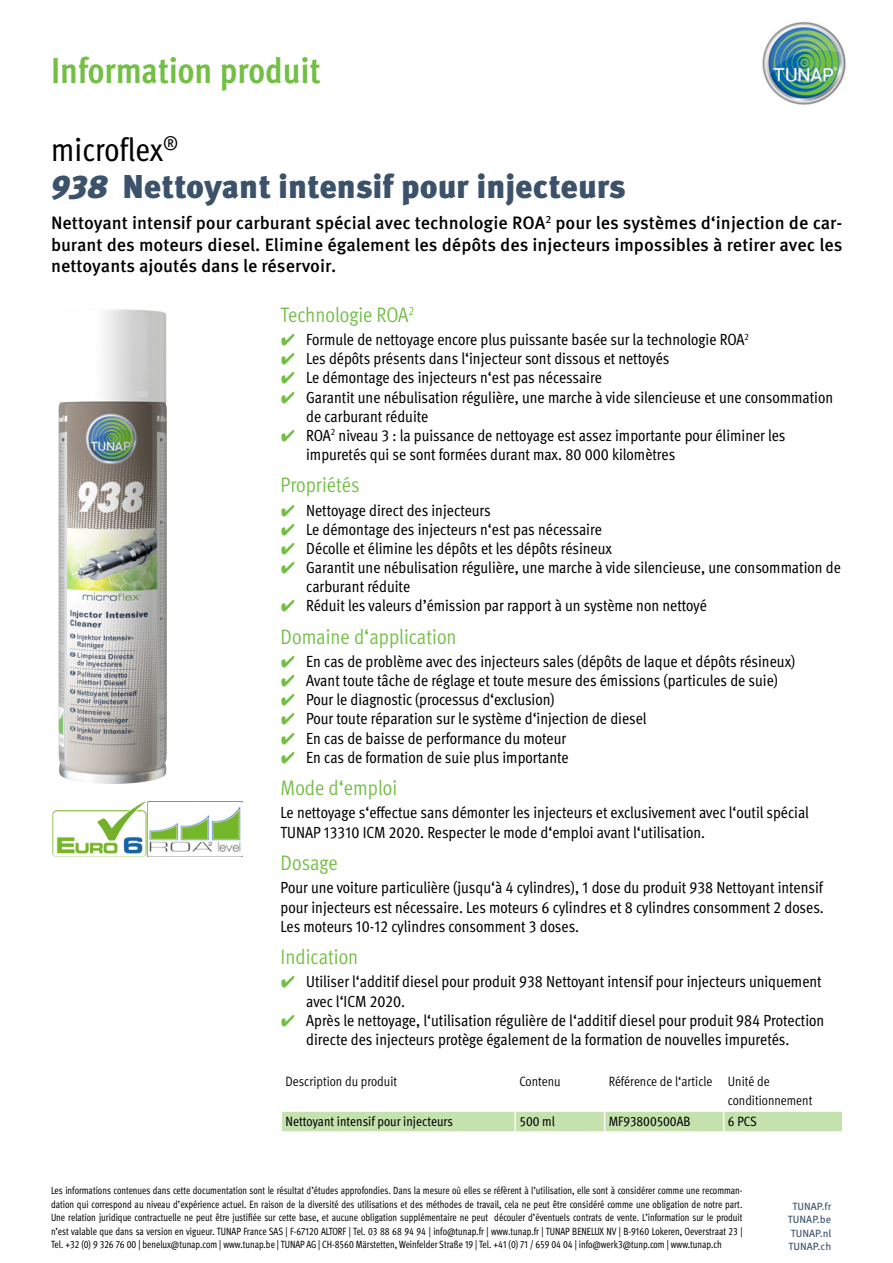
<style>
.page{position:relative;width:893px;height:1263px;background:#fff}
.page>*{position:absolute;margin:0;border:0;box-sizing:border-box;transform-origin:0 0}
.t1{font:700 condensed 36px "Meta Pro";color:#72bf44}
.t2{font:900 33px "Meta Pro";color:#3b526a}
.t3{font:condensed 33px "Meta Pro";color:#000}
.t4{font:condensed 21px "Meta Pro";color:#72bf44}
.t5{font:500 18px/21.6px "Meta Pro";color:#000;text-align:justify}
.t6{font:condensed 16.2px/19px "Meta Pro";color:#000}
.t7{font:condensed 13.5px/19.2px "Meta Pro";color:#000}
.t8{font:condensed 13.5px "Meta Pro";color:#000}
.t9{font:condensed 10.5px/13.5px "Meta Pro";color:#000;text-align:justify;scale:.92 1}
.t10{font:10.5px/13.5px "Meta Pro";color:#3b526a;text-align:center}
.s1{font-style:italic}
.s2{font-family:"Wuerth Global";font-stretch:normal;color:#72bf44}
</style>
<div class="page">
<img style="left:762px;top:21px;width:84px;height:84px">
<img style="left:58px;top:309px;width:109px;height:475px">
<svg style="left:282px;top:1111px;width:560px;height:21px;background:#c9e3b4"></svg>
<hr style="left:724px;top:1131px;width:119px;height:2px;background:#fff">
<img style="left:52px;top:801px;width:191px;height:56px">
<h1 class="t1" style="left:51px;top:43px;width:271px">Information produit</h1>
<h2 class="t3" style="left:51px;top:125px;width:129px">microflex<sup>®</sup></h2>
<h2 class="t2" style="left:51px;top:161px;width:576px"><span class="s1">938</span> Nettoyant intensif pour injecteurs</h2>
<p class="t5" style="left:51px;top:211px;width:793px">Nettoyant intensif pour carburant spécial avec technologie ROA<sup>2</sup> pour les systèmes d‘injection de car&shy;burant des moteurs diesel. Elimine également les dépôts des injecteurs impossibles à retirer avec les nettoyants ajoutés dans le réservoir.</p>
<p class="t4" style="left:281px;top:299px;width:135px">Technologie ROA<sup>2</sup></p>
<p class="t6" style="left:281px;top:329px;width:470px"><span class="s2">✔</span> Formule de nettoyage encore plus puissante basée sur la technologie ROA<sup>2</sup></p>
<p class="t6" style="left:281px;top:348px;width:390px"><span class="s2">✔</span> Les dépôts présents dans l‘injecteur sont dissous et nettoyés</p>
<p class="t6" style="left:281px;top:367px;width:323px"><span class="s2">✔</span> Le démontage des injecteurs n‘est pas nécessaire</p>
<p class="t6" style="left:306px;top:386px;width:529px;text-indent:-26px"><span class="s2">✔</span> Garantit une nébulisation régulière, une marche à vide silencieuse et une consommation de carburant réduite</p>
<p class="t6" style="left:306px;top:424px;width:481px;text-indent:-26px"><span class="s2">✔</span> ROA<sup>2</sup> niveau 3 : la puissance de nettoyage est assez importante pour éliminer les impuretés qui se sont formées durant max. 80 000 kilomètres</p>
<p class="t4" style="left:281px;top:470px;width:80px">Propriétés</p>
<p class="t6" style="left:281px;top:499px;width:212px"><span class="s2">✔</span> Nettoyage direct des injecteurs</p>
<p class="t6" style="left:281px;top:518px;width:323px"><span class="s2">✔</span> Le démontage des injecteurs n‘est pas nécessaire</p>
<p class="t6" style="left:281px;top:537px;width:333px"><span class="s2">✔</span> Décolle et élimine les dépôts et les dépôts résineux</p>
<p class="t6" style="left:306px;top:557px;width:536px;text-indent:-26px"><span class="s2">✔</span> Garantit une nébulisation régulière, une marche à vide silencieuse, une consommation de carburant réduite</p>
<p class="t6" style="left:281px;top:595px;width:428px"><span class="s2">✔</span> Réduit les valeurs d’émission par rapport à un système non nettoyé</p>
<p class="t4" style="left:281px;top:621px;width:177px">Domaine d‘application</p>
<p class="t6" style="left:281px;top:651px;width:516px"><span class="s2">✔</span> En cas de problème avec des injecteurs sales (dépôts de laque et dépôts résineux)</p>
<p class="t6" style="left:281px;top:670px;width:499px"><span class="s2">✔</span> Avant toute tâche de réglage et toute mesure des émissions (particules de suie)</p>
<p class="t6" style="left:281px;top:689px;width:276px"><span class="s2">✔</span> Pour le diagnostic (processus d‘exclusion)</p>
<p class="t6" style="left:281px;top:708px;width:367px"><span class="s2">✔</span> Pour toute réparation sur le système d‘injection de diesel</p>
<p class="t6" style="left:281px;top:727px;width:287px"><span class="s2">✔</span> En cas de baisse de performance du moteur</p>
<p class="t6" style="left:281px;top:746px;width:290px"><span class="s2">✔</span> En cas de formation de suie plus importante</p>
<p class="t4" style="left:281px;top:772px;width:118px">Mode d‘emploi</p>
<p class="t6" style="left:281px;top:802px;width:530px">Le nettoyage s‘effectue sans démonter les injecteurs et exclusivement avec l‘outil spécial<br>TUNAP 13310 ICM 2020. Respecter le mode d‘emploi avant l‘utilisation.</p>
<p class="t4" style="left:281px;top:847px;width:58px">Dosage</p>
<p class="t6" style="left:281px;top:877px;width:545px;text-align:justify">Pour une voiture particulière (jusqu‘à 4 cylindres), 1 dose du produit 938 Nettoyant intensif pour injecteurs est nécessaire. Les moteurs 6 cylindres et 8 cylindres consomment 2 doses.<br>Les moteurs 10-12 cylindres consomment 3 doses.</p>
<p class="t4" style="left:281px;top:941px;width:79px">Indication</p>
<p class="t6" style="left:306px;top:971px;width:517px;text-indent:-26px"><span class="s2">✔</span> Utiliser l‘additif diesel pour produit 938 Nettoyant intensif pour injecteurs uniquement avec l‘ICM 2020.</p>
<p class="t6" style="left:281px;top:1009px;width:545px;text-align:center"><span class="s2">✔</span> Après le nettoyage, l‘utilisation régulière de l‘additif diesel pour produit 984 Protection directe des injecteurs protège également de la formation de nouvelles impuretés.</p>
<p class="t7" style="left:286px;top:1070px;width:113px">Description du produit</p>
<p class="t7" style="left:519px;top:1070px;width:43px">Contenu</p>
<p class="t7" style="left:728px;top:1070px;width:86px;text-indent:-119px">Référence de l‘article Unité de conditionnement</p>
<p class="t8" style="left:286px;top:1111px;width:169px">Nettoyant intensif pour injecteurs</p>
<p class="t8" style="left:519px;top:1111px;width:37px">500 ml</p>
<p class="t8" style="left:609px;top:1111px;width:83px">MF93800500AB</p>
<p class="t8" style="left:728px;top:1111px;width:30px">6 PCS</p>
<p class="t9" style="left:51px;top:1183px;width:753px">Les informations contenues dans cette documentation sont le résultat d’études approfondies. Dans la mesure où elles se réfèrent à l’utilisation, elle sont à considérer comme une recomman&shy;dation qui correspond au niveau d’expérience actuel. En raison de la diversité des utilisations et des méthodes de travail, cela ne peut être considéré comme une obligation de notre part.<br>Une relation juridique contractuelle ne peut être justifiée sur cette base, et aucune obligation supplémentaire ne peut découler d’éventuels contrats de vente. L’information sur le produit n’est valable que dans sa version en vigueur. TUNAP France SAS | F-67120 ALTORF | Tel. 03 88 68 94 94 | info@tunap.fr | www.tunap.fr | TUNAP BENELUX NV | B-9160 Lokeren, Oeverstraat 23 | Tel. +32 (0) 9 326 76 00 | benelux@tunap.com | www.tunap.be | TUNAP AG | CH-8560 Märstetten, Weinfelder Straße 19 | Tel. +41 (0) 71 / 659 04 04 | info@werk3@tunp.com | www.tunap.ch</p>
<p class="t10" style="left:788px;top:1198px;width:45px">TUNAP.fr<br>TUNAP.be<br>TUNAP.nl<br>TUNAP.ch</p>
</div>
